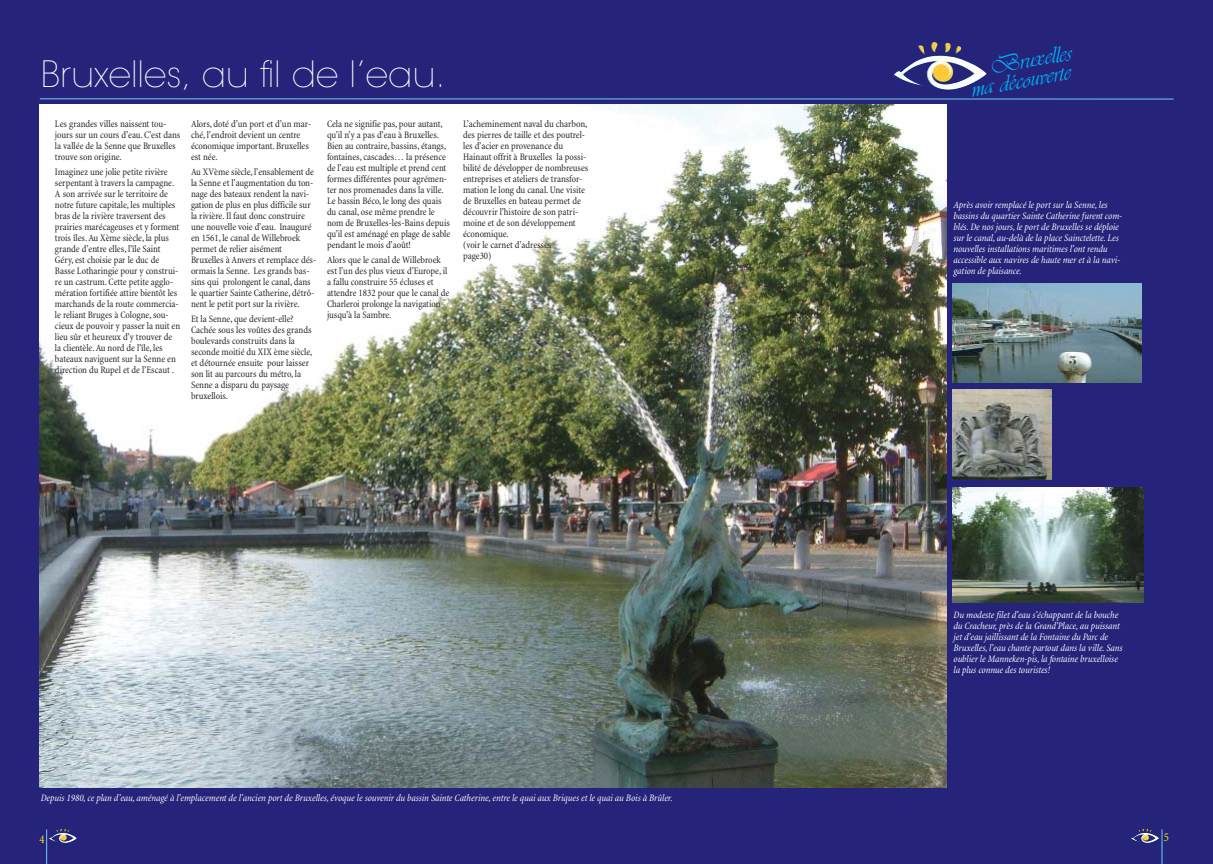
<style>
.page{position:relative;width:1213px;height:864px;background:#25237a}
.page>*{position:absolute;margin:0;border:0;box-sizing:border-box;transform-origin:0 0}
.t1{font:200 36px "Avant Garde";color:#fff}
.t2{font:24px/19px "Vivaldi";color:#00adef;text-align:right}
.t3{font:condensed 12px "Minion";color:#fff200}
.t4{font:condensed 10px/11px "Minion";color:#231f1f}
.t5{font:italic condensed 10px/11px "Minion";letter-spacing:-.005em;color:#fff}
</style>
<div class="page">
<img style="left:40px;top:105px;width:907px;height:683px">
<img style="left:894px;top:42px;width:93px;height:48px">
<img style="left:953px;top:487px;width:191px;height:116px">
<img style="left:953px;top:389px;width:99px;height:91px">
<hr style="left:40px;top:99px;width:1134px;height:1px;background:#6ccff6">
<img style="left:953px;top:283px;width:188px;height:99px">
<img style="left:1131px;top:829px;width:28px;height:14px">
<hr style="left:1162px;top:829px;width:1px;height:35px;background:#6ccff6">
<img style="left:49px;top:829px;width:28px;height:14px">
<hr style="left:46px;top:829px;width:1px;height:35px;background:#6ccff6">
<h1 class="t1" style="left:41px;top:60px;width:406px">Bruxelles, au fil de l’eau.</h1>
<p class="t4" style="left:55px;top:119px;width:127px">Les grandes villes naissent tou&shy;jours sur un cours d’eau. C’est dans la vallée de la Senne que Bruxelles trouve son origine.</p>
<p class="t4" style="left:55px;top:167px;width:127px">Imaginez une jolie petite rivière serpentant à travers la campagne.<br>A son arrivée sur le territoire de notre future capitale, les multiples bras de la rivière traversent des prairies marécageuses et y forment trois îles. Au Xème siècle, la plus grande d’entre elles, l’île Saint Géry, est choisie par le duc de Basse Lotharingie pour y construi&shy;re un castrum. Cette petite agglo&shy;mération fortifiée attire bientôt les marchands de la route commercia&shy;le reliant Bruges à Cologne, sou&shy;cieux de pouvoir y passer la nuit en lieu sûr et heureux d’y trouver de la clientèle. Au nord de l’île, les bateaux naviguent sur la Senne en direction du Rupel et de l’Escaut .</p>
<p class="t4" style="left:191px;top:119px;width:122px">Alors, doté d’un port et d’un mar&shy;ché, l’endroit devient un centre économique important. Bruxelles est née.</p>
<p class="t4" style="left:191px;top:167px;width:127px">Au XVème siècle, l’ensablement de la Senne et l’augmentation du ton&shy;nage des bateaux rendent la navi&shy;gation de plus en plus difficile sur la rivière. Il faut donc construire une nouvelle voie d’eau. Inauguré en 1561, le canal de Willebroek permet de relier aisément Bruxelles à Anvers et remplace dés&shy;ormais la Senne. Les grands bas&shy;sins qui prolongent le canal, dans le quartier Sainte Catherine, détrô&shy;nent le petit port sur la rivière.</p>
<p class="t4" style="left:191px;top:315px;width:123px">Et la Senne, que devient-elle?<br>Cachée sous les voûtes des grands boulevards construits dans la seconde moitié du XIX ème siècle, et détournée ensuite pour laisser son lit au parcours du métro, la<br>Senne a disparu du paysage bruxellois.</p>
<p class="t4" style="left:327px;top:119px;width:125px">Cela ne signifie pas, pour autant, qu’il n’y a pas d’eau à Bruxelles.<br>Bien au contraire, bassins, étangs, fontaines, cascades… la présence de l’eau est multiple et prend cent formes différentes pour agrémen&shy;ter nos promenades dans la ville.<br>Le bassin Béco, le long des quais du canal, ose même prendre le nom de Bruxelles-les-Bains depuis qu’il est aménagé en plage de sable pendant le mois d’août!</p>
<p class="t4" style="left:327px;top:255px;width:124px">Alors que le canal de Willebroek est l’un des plus vieux d’Europe, il a fallu construire 55 écluses et attendre 1832 pour que le canal de<br>Charleroi prolonge la navigation jusqu’à la Sambre.</p>
<p class="t4" style="left:463px;top:119px;width:127px">L’acheminement naval du charbon, des pierres de taille et des poutrel&shy;les d’acier en provenance du<br>Hainaut offrit à Bruxelles la possi&shy;bilité de développer de nombreuses entreprises et ateliers de transfor&shy;mation le long du canal. Une visite de Bruxelles en bateau permet de découvrir l’histoire de son patri&shy;moine et de son développement économique.<br>(voir le carnet d’adresses<br>page30)</p>
<p class="t5" style="left:41px;top:794px;width:633px">Depuis 1980, ce plan d’eau, aménagé à l’emplacement de l’ancien port de Bruxelles, évoque le souvenir du bassin Sainte Catherine, entre le quai aux Briques et le quai au Bois à Brûler.</p>
<h2 class="t2" style="left:967px;top:64px;width:106px;rotate:-10deg">Bruxelles ma découverte</h2>
<p class="t5" style="left:954px;top:200px;width:170px">Après avoir remplacé le port sur la Senne, les bassins du quartier Sainte Catherine furent com&shy;blés. De nos jours, le port de Bruxelles se déploie sur le canal, au-delà de la place Sainctelette. Les nouvelles installations maritimes l’ont rendu accessible aux navires de haute mer et à la navi&shy;gation de plaisance.</p>
<p class="t5" style="left:954px;top:610px;width:171px">Du modeste filet d’eau s’échappant de la bouche du Cracheur, près de la Grand’Place, au puissant jet d’eau jaillissant de la Fontaine du Parc de Bruxelles, l’eau chante partout dans la ville. Sans oublier le Manneken-pis, la fontaine bruxelloise la plus connue des touristes!</p>
<p class="t3" style="left:39px;top:834px;width:7px">4</p>
<p class="t3" style="left:1164px;top:833px;width:7px">5</p>
</div>
